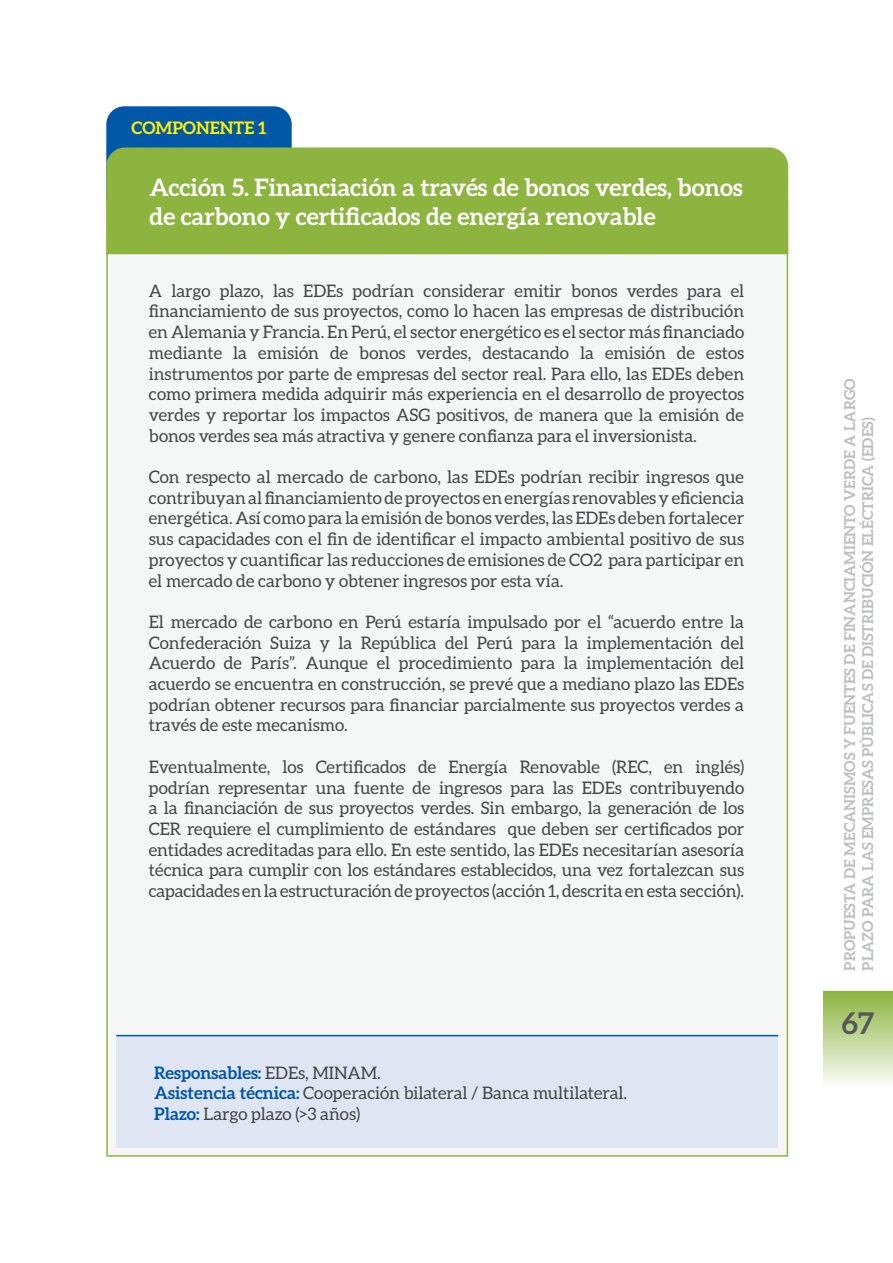
<style>
.page{position:relative;width:893px;height:1263px;background:#fff}
.page>*{position:absolute;margin:0;border:0;box-sizing:border-box;transform-origin:0 0}
.t1{font:700 30px "Aleo";color:#565758}
.titulos_graficos{font:700 24px/28.8px "Aleo";color:#fff}
.titulos_graficos-2{font:17.25px/20.7px "Aleo";color:#424546;text-align:justify}
.titulos_graficos-3{font:700 17.25px "Aleo";color:#0157a8}
.titulos_graficos-4{font:700 17.25px "Aleo";color:#fff101}
.t2{font:700 15px/18px "Aleo";color:#bcbdc0}
.s1{font-weight:400;color:#424546}
.s2{font-weight:700;color:#0157a8}
</style>
<div class="page">
<div style="left:823px;top:991px;width:70px;height:97px;background:linear-gradient(to bottom,#8cb43e,#fcfdfb)"></div>
<div style="left:106px;top:200px;width:682px;height:957px;background:#f5f7f6;border:2px solid #8cb43e"></div>
<div style="left:106px;top:106px;width:186px;height:41px;background:#0157a8"></div>
<div style="left:106px;top:147px;width:683px;height:108px;background:#8cb43e"></div>
<div style="left:116px;top:1036px;width:662px;height:112px;background:#e0e5f3"></div>
<hr style="left:116px;top:1035px;width:662px;height:1px;background:#0157a8">
<p class="titulos_graficos-4" style="left:131px;top:118px;width:137px">COMPONENTE 1</p>
<p class="titulos_graficos" style="left:150px;top:173px;width:595px">Acción 5. Financiación a través de bonos verdes, bonos de carbono y certificados de energía renovable</p>
<p class="titulos_graficos-2" style="left:149px;top:280px;width:597px">A largo plazo, las EDEs podrían considerar emitir bonos verdes para el financiamiento de sus proyectos, como lo hacen las empresas de distribución en Alemania y Francia. En Perú, el sector energético es el sector más financiado mediante la emisión de bonos verdes, destacando la emisión de estos instrumentos por parte de empresas del sector real. Para ello, las EDEs deben como primera medida adquirir más experiencia en el desarrollo de proyectos verdes y reportar los impactos ASG positivos, de manera que la emisión de bonos verdes sea más atractiva y genere confianza para el inversionista.</p>
<p class="titulos_graficos-2" style="left:149px;top:466px;width:597px">Con respecto al mercado de carbono, las EDEs podrían recibir ingresos que contribuyan al financiamiento de proyectos en energías renovables y eficiencia energética. Así como para la emisión de bonos verdes, las EDEs deben fortalecer sus capacidades con el fin de identificar el impacto ambiental positivo de sus proyectos y cuantificar las reducciones de emisiones de CO2 para participar en el mercado de carbono y obtener ingresos por esta vía.</p>
<p class="titulos_graficos-2" style="left:149px;top:611px;width:597px">El mercado de carbono en Perú estaría impulsado por el “acuerdo entre la Confederación Suiza y la República del Perú para la implementación del Acuerdo de París”. Aunque el procedimiento para la implementación del acuerdo se encuentra en construcción, se prevé que a mediano plazo las EDEs podrían obtener recursos para financiar parcialmente sus proyectos verdes a través de este mecanismo.</p>
<p class="titulos_graficos-2" style="left:149px;top:756px;width:597px">Eventualmente, los Certificados de Energía Renovable (REC, en inglés) podrían representar una fuente de ingresos para las EDEs contribuyendo a la financiación de sus proyectos verdes. Sin embargo, la generación de los CER requiere el cumplimiento de estándares que deben ser certificados por entidades acreditadas para ello. En este sentido, las EDEs necesitarían asesoría técnica para cumplir con los estándares establecidos, una vez fortalezcan sus capacidades en la estructuración de proyectos (acción 1, descrita en esta sección).</p>
<p class="titulos_graficos-3" style="left:154px;top:1062px;width:228px">Responsables: <span class="s1">EDEs, MINAM.</span></p>
<p class="titulos_graficos-2" style="left:154px;top:1082px;width:474px"><span class="s2">Asistencia técnica:</span> Cooperación bilateral / Banca multilateral.</p>
<p class="titulos_graficos-2" style="left:154px;top:1103px;width:208px"><span class="s2">Plazo:</span> Largo plazo (&gt;3 años)</p>
<p class="t2" style="left:840px;top:971px;width:593px;rotate:-90deg">PROPUESTA DE MECANISMOS Y FUENTES DE FINANCIAMIENTO VERDE A LARGO<br>PLAZO PARA LAS EMPRESAS PÚBLICAS DE DISTRIBUCIÓN ELÉCTRICA (EDES)</p>
<h1 class="t1" style="left:842px;top:1005px;width:34px">67</h1>
</div>
